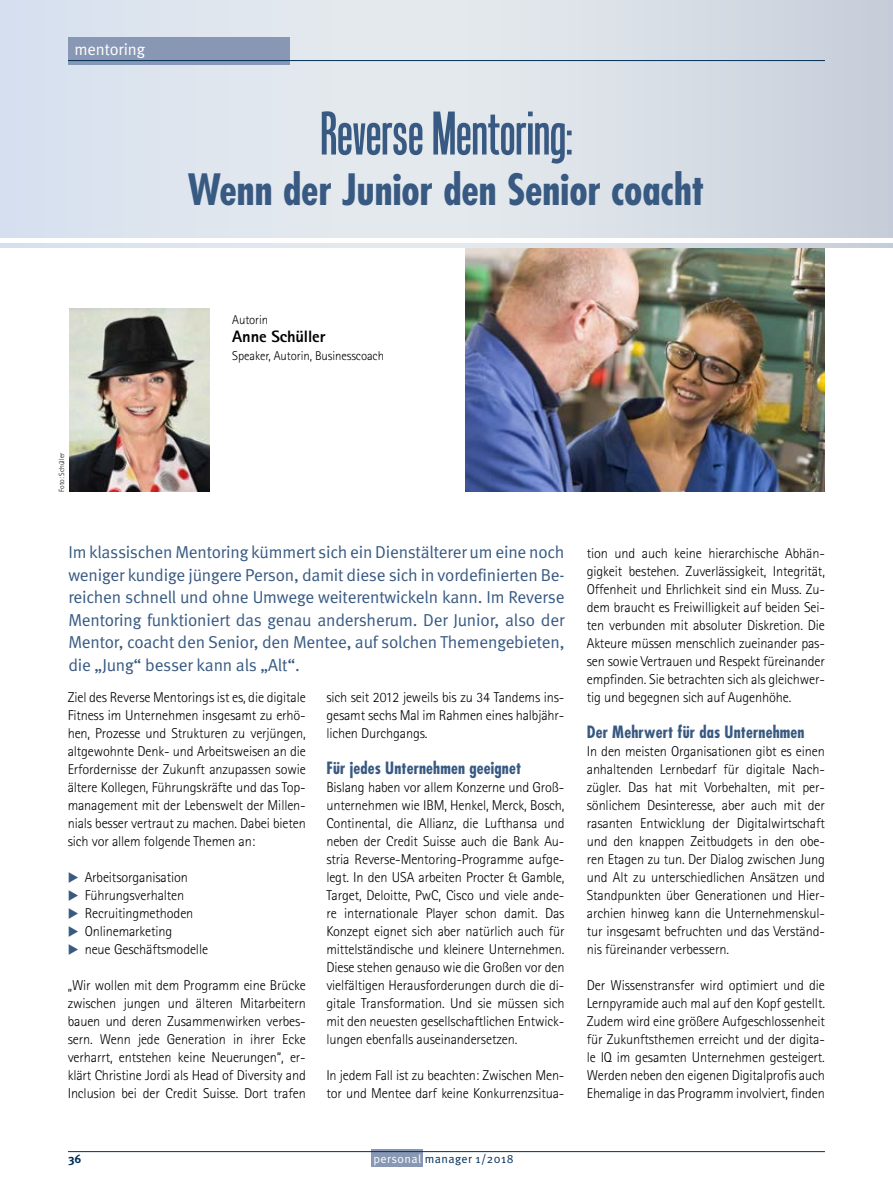
<style>
.page{position:relative;width:893px;height:1191px;background:#fff}
.page>*{position:absolute;margin:0;border:0;box-sizing:border-box;transform-origin:0 0}
.t1{font:60px "Tandelle";letter-spacing:-.005em;color:#385a82}
.t2{font:700 condensed 42px "Futura";color:#385a82}
.t3{font:17.25px/22.5px "Meta Normal";letter-spacing:-.01em;color:#385a82;text-align:justify}
.t4{font:700 condensed 16.5px "Futura";letter-spacing:.01em;color:#385a82}
.t5{font:800 16.5px "Rotis Sans Serif";letter-spacing:-.01em;color:#000}
.t6{font:16.5px "Meta Normal";letter-spacing:-.005em;color:#fff}
.t7{font:300 14.25px/18px "Rotis Sans Serif";letter-spacing:-.01em;color:#000;text-align:justify}
.t8{font:300 12.75px "Rotis Sans Serif";letter-spacing:-.01em;color:#000}
.t9{font:12px "Meta Normal";letter-spacing:.04em;color:#002f59}
.t10{font:700 12px "Meta";color:#002f59}
.t11{font:300 7.5px "Rotis Sans Serif";color:#000}
.s1{color:#fff}
</style>
<div class="page">
<div style="left:372px;top:1149px;width:51px;height:17px;background:#8897b3"></div>
<hr style="left:68px;top:1151px;width:757px;height:1px;background:#002f59">
<img style="left:466px;top:248px;width:359px;height:243px">
<div style="left:0;top:0;width:893px;height:248px;background:linear-gradient(to right,#e3eaf3,#d3d9e0)"></div>
<hr style="left:0;top:238px;width:893px;height:4px;background:#fff">
<img style="left:70px;top:308px;width:140px;height:183px">
<div style="left:68px;top:37px;width:221px;height:28px;background:#8897b3"></div>
<hr style="left:68px;top:60px;width:757px;height:1px;background:#002f59">
<p class="t6" style="left:74px;top:40px;width:72px">mentoring</p>
<h1 class="t1" style="left:320px;top:99px;width:253px">Reverse Mentoring:</h1>
<h2 class="t2" style="left:188px;top:163px;width:518px">Wenn der Junior den Senior coacht</h2>
<p class="t11" style="left:57px;top:492px;width:41px;rotate:-90deg">Foto: Schüller</p>
<p class="t8" style="left:232px;top:312px;width:37px">Autorin</p>
<p class="t5" style="left:232px;top:326px;width:95px">Anne Schüller</p>
<p class="t8" style="left:232px;top:348px;width:153px">Speaker, Autorin, Businesscoach</p>
<p class="t3" style="left:68px;top:541px;width:498px">Im klassischen Mentoring kümmert sich ein Dienstälterer um eine noch weniger kundige jüngere Person, damit diese sich in vordefinierten Be&shy;reichen schnell und ohne Umwege weiterentwickeln kann. Im Reverse Mentoring funktioniert das genau andersherum. Der Junior, also der Mentor, coacht den Senior, den Mentee, auf solchen Themengebieten, die „Jung“ besser kann als „Alt“.</p>
<p class="t7" style="left:587px;top:544px;width:240px">tion und auch keine hierarchische Abhän&shy;gigkeit bestehen. Zuverlässigkeit, Integrität, Offenheit und Ehrlichkeit sind ein Muss. Zu&shy;dem braucht es Freiwilligkeit auf beiden Sei&shy;ten verbunden mit absoluter Diskretion. Die Akteure müssen menschlich zueinander pas&shy;sen sowie Vertrauen und Respekt füreinander empfinden. Sie betrachten sich als gleichwer&shy;tig und begegnen sich auf Augenhöhe.</p>
<p class="t4" style="left:587px;top:722px;width:219px">Der Mehrwert für das Unternehmen</p>
<p class="t7" style="left:587px;top:742px;width:240px">In den meisten Organisationen gibt es einen anhaltenden Lernbedarf für digitale Nach&shy;zügler. Das hat mit Vorbehalten, mit per&shy;sönlichem Desinteresse, aber auch mit der rasanten Entwicklung der Digitalwirtschaft und den knappen Zeitbudgets in den obe&shy;ren Etagen zu tun. Der Dialog zwischen Jung und Alt zu unterschiedlichen Ansätzen und Standpunkten über Generationen und Hier&shy;archien hinweg kann die Unternehmenskul&shy;tur insgesamt befruchten und das Verständ&shy;nis füreinander verbessern.</p>
<p class="t7" style="left:587px;top:976px;width:240px">Der Wissenstransfer wird optimiert und die Lernpyramide auch mal auf den Kopf gestellt.<br>Zudem wird eine größere Aufgeschlossenheit für Zukunftsthemen erreicht und der digita&shy;le IQ im gesamten Unternehmen gesteigert.<br>Werden neben den eigenen Digitalprofis auch Ehemalige in das Programm involviert, finden</p>
<p class="t7" style="left:68px;top:688px;width:240px">Ziel des Reverse Mentorings ist es, die digitale Fitness im Unternehmen insgesamt zu erhö&shy;hen, Prozesse und Strukturen zu verjüngen, altgewohnte Denk- und Arbeitsweisen an die Erfordernisse der Zukunft anzupassen sowie ältere Kollegen, Führungskräfte und das Top&shy;management mit der Lebenswelt der Millen&shy;nials besser vertraut zu machen. Dabei bieten sich vor allem folgende Themen an:</p>
<p class="t7" style="left:85px;top:868px;width:125px;text-align:left">Arbeitsorganisation<br>Führungsverhalten<br>Recruitingmethoden<br>Onlinemarketing<br>neue Geschäftsmodelle</p>
<p class="t7" style="left:68px;top:976px;width:240px">„Wir wollen mit dem Programm eine Brücke zwischen jungen und älteren Mitarbeitern bauen und deren Zusammenwirken verbes&shy;sern. Wenn jede Generation in ihrer Ecke verharrt, entstehen keine Neuerungen“, er&shy;klärt Christine Jordi als Head of Diversity and Inclusion bei der Credit Suisse. Dort trafen</p>
<p class="t7" style="left:326px;top:688px;width:240px">sich seit 2012 jeweils bis zu 34 Tandems ins&shy;gesamt sechs Mal im Rahmen eines halbjähr&shy;lichen Durchgangs.</p>
<p class="t4" style="left:326px;top:758px;width:196px">Für jedes Unternehmen geeignet</p>
<p class="t7" style="left:326px;top:778px;width:240px">Bislang haben vor allem Konzerne und Groß&shy;unternehmen wie IBM, Henkel, Merck, Bosch, Continental, die Allianz, die Lufthansa und neben der Credit Suisse auch die Bank Au&shy;stria Reverse-Mentoring-Programme aufge&shy;legt. In den USA arbeiten Procter &amp; Gamble, Target, Deloitte, PwC, Cisco und viele ande&shy;re internationale Player schon damit. Das Konzept eignet sich aber natürlich auch für mittelständische und kleinere Unternehmen.<br>Diese stehen genauso wie die Großen vor den vielfältigen Herausforderungen durch die di&shy;gitale Transformation. Und sie müssen sich mit den neuesten gesellschaftlichen Entwick&shy;lungen ebenfalls auseinandersetzen.</p>
<p class="t7" style="left:326px;top:1066px;width:240px">In jedem Fall ist zu beachten: Zwischen Men&shy;tor und Mentee darf keine Konkurrenzsitua-</p>
<p class="t10" style="left:68px;top:1151px;width:15px">36</p>
<p class="t9" style="left:373px;top:1151px;width:142px"><span class="s1">personal</span> manager 1/2018</p>
</div>
